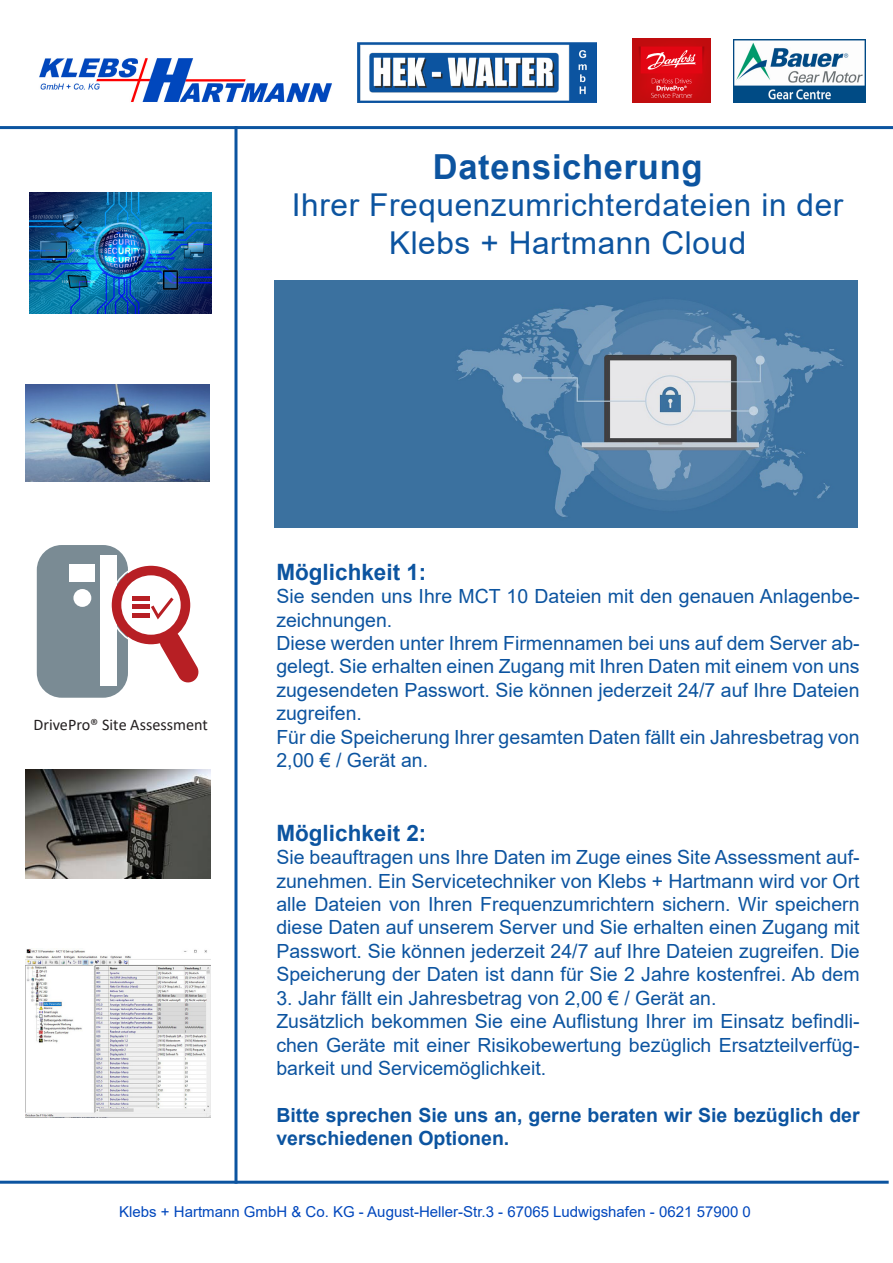
<style>
.page{position:relative;width:893px;height:1263px;background:#fff}
.page>*{position:absolute;margin:0;border:0;box-sizing:border-box;transform-origin:0 0}
.t1{font:700 34.5px "Arial";letter-spacing:.02em;color:#0c54a0}
.t2{font:31.5px/37.8px "Arial";letter-spacing:.02em;color:#0c54a0;text-align:center}
.t3{font:700 22.5px "Arial";color:#0c54a0}
.t4{font:19.5px/23.4px "Arial";color:#0c54a0;text-align:justify}
.t5{font:700 19.5px/23.4px "Arial";color:#0c54a0}
.t6{font:16.2px "Calibri";color:#231f20}
.t7{font:15px "Arial";color:#0047bd}
</style>
<div class="page">
<hr style="left:234px;top:126px;width:3px;height:1058px;background:#0c54a0">
<hr style="left:0;top:1181px;width:889px;height:3px;background:#0c54a0">
<hr style="left:0;top:126px;width:893px;height:3px;background:#0c54a0">
<img style="left:39px;top:58px;width:293px;height:44px">
<img style="left:633px;top:38px;width:77px;height:64px">
<img style="left:733px;top:40px;width:132px;height:62px">
<img style="left:357px;top:42px;width:240px;height:60px">
<img style="left:26px;top:385px;width:184px;height:96px">
<img style="left:26px;top:770px;width:184px;height:108px">
<img style="left:274px;top:281px;width:583px;height:246px">
<img style="left:30px;top:192px;width:181px;height:121px">
<img style="left:26px;top:948px;width:184px;height:170px">
<div style="left:37px;top:545px;width:91px;height:153px;background:#7a8b94;border-radius:25px"></div>
<div style="left:70px;top:564px;width:25px;height:18px;background:#fff"></div>
<div style="left:73px;top:589px;width:18px;height:18px;background:#fff;border-radius:50%"></div>
<div style="left:101px;top:555px;width:16px;height:131px;background:#fff"></div>
<div style="left:112px;top:566px;width:78px;height:78px;background:#b71f24;border-radius:50%"></div>
<div style="left:109px;top:563px;width:84px;height:83px;border:2px solid #fff;border-radius:50%"></div>
<div style="left:121px;top:575px;width:60px;height:60px;background:#fff;border-radius:50%"></div>
<svg style="left:158px;top:629px;width:41px;height:54px"></svg>
<div style="left:132px;top:596px;width:18px;height:5px;background:#b71f24"></div>
<hr style="left:132px;top:605px;width:18px;height:4px;background:#b71f24">
<hr style="left:132px;top:613px;width:18px;height:4px;background:#b71f24">
<svg style="left:148px;top:597px;width:29px;height:25px"></svg>
<p class="t1" style="left:433px;top:142px;width:271px">Datensicherung</p>
<p class="t2" style="left:292px;top:186px;width:553px">Ihrer Frequenzumrichterdateien in der<br>Klebs + Hartmann Cloud</p>
<p class="t6" style="left:33px;top:714px;width:176px">DrivePro® Site Assessment</p>
<p class="t3" style="left:276px;top:556px;width:152px">Möglichkeit 1:</p>
<p class="t4" style="left:276px;top:584px;width:585px">Sie senden uns Ihre MCT 10 Dateien mit den genauen Anlagenbe&shy;zeichnungen.</p>
<p class="t4" style="left:276px;top:631px;width:585px">Diese werden unter Ihrem Firmennamen bei uns auf dem Server ab&shy;gelegt. Sie erhalten einen Zugang mit Ihren Daten mit einem von uns zugesendeten Passwort. Sie können jederzeit 24/7 auf Ihre Dateien zugreifen.</p>
<p class="t4" style="left:276px;top:725px;width:585px">Für die Speicherung Ihrer gesamten Daten fällt ein Jahresbetrag von<br>2,00 € / Gerät an.</p>
<p class="t3" style="left:276px;top:817px;width:152px">Möglichkeit 2:</p>
<p class="t4" style="left:276px;top:845px;width:585px">Sie beauftragen uns Ihre Daten im Zuge eines Site Assessment auf&shy;zunehmen. Ein Servicetechniker von Klebs + Hartmann wird vor Ort alle Dateien von Ihren Frequenzumrichtern sichern. Wir speichern diese Daten auf unserem Server und Sie erhalten einen Zugang mit Passwort. Sie können jederzeit 24/7 auf Ihre Dateien zugreifen. Die Speicherung der Daten ist dann für Sie 2 Jahre kostenfrei. Ab dem</p>
<p class="t4" style="left:276px;top:986px;width:442px">3. Jahr fällt ein Jahresbetrag von 2,00 € / Gerät an.</p>
<p class="t4" style="left:276px;top:1009px;width:585px">Zusätzlich bekommen Sie eine Auflistung Ihrer im Einsatz befindli&shy;chen Geräte mit einer Risikobewertung bezüglich Ersatzteilverfüg&shy;barkeit und Servicemöglichkeit.</p>
<p class="t5" style="left:276px;top:1103px;width:585px">Bitte sprechen Sie uns an, gerne beraten wir Sie bezüglich der verschiedenen Optionen.</p>
<p class="t7" style="left:119px;top:1201px;width:633px">Klebs + Hartmann GmbH &amp; Co. KG - August-Heller-Str.3 - 67065 Ludwigshafen - 0621 57900 0</p>
</div>
